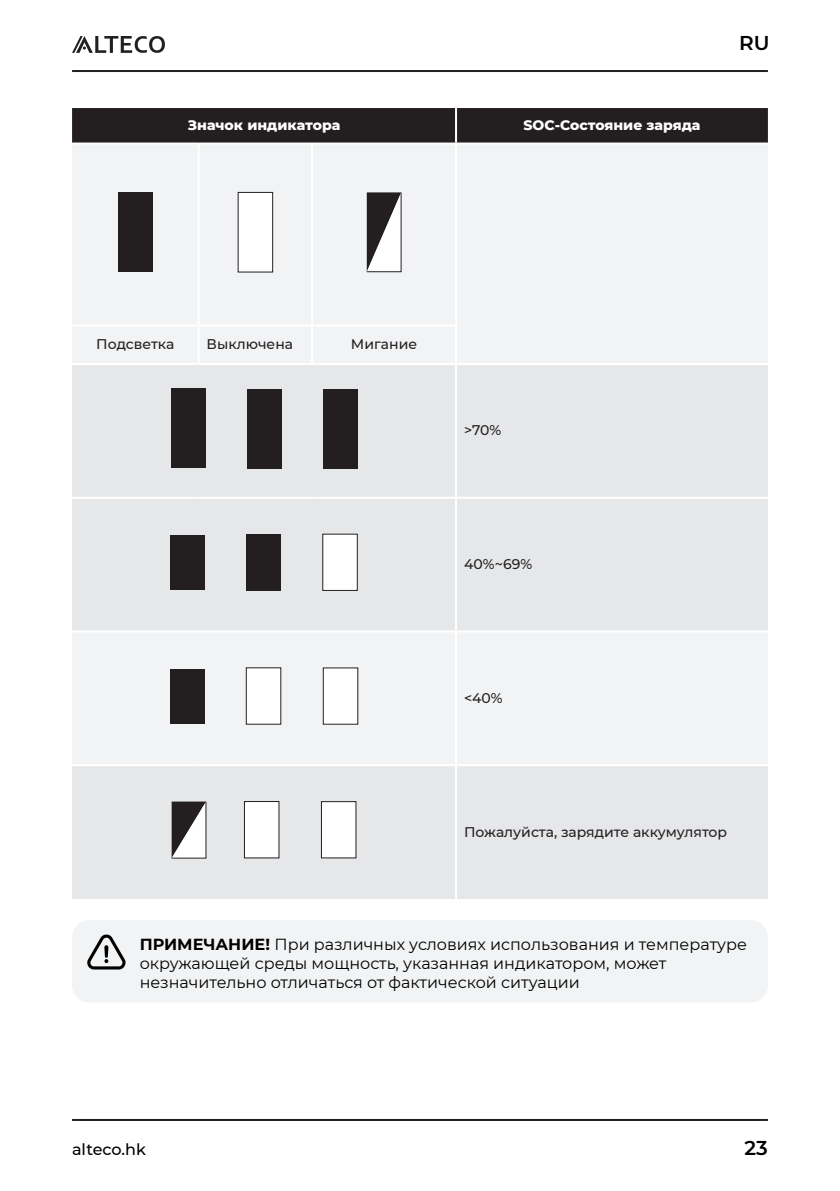
<style>
.page{position:relative;width:840px;height:1191px;background:#fff}
.page>*{position:absolute;margin:0;border:0;box-sizing:border-box;transform-origin:0 0}
.t1{font:600 20px "Montserrat";color:#000}
.t2{font:16px/19.2px "Montserrat";color:#000}
.t3{font:500 16px "Montserrat";color:#000}
.t4{font:500 14px "Montserrat";color:#231f20}
.t5{font:800 14px "Montserrat";color:#fff}
.s1{font-weight:700}
</style>
<div class="page">
<hr style="left:72px;top:70px;width:695px;height:2px;background:#231f20">
<hr style="left:72px;top:1119px;width:695px;height:2px;background:#231f20">
<svg style="left:72px;top:36px;width:93px;height:17px"></svg>
<div style="left:72px;top:920px;width:695px;height:82px;background:#f2f3f4;border-radius:17px"></div>
<svg style="left:87px;top:934px;width:38px;height:35px"></svg>
<div style="left:72px;top:108px;width:695px;height:34px;background:#231f20"></div>
<div style="left:72px;top:145px;width:695px;height:218px;background:#f2f3f4"></div>
<svg style="left:72px;top:365px;width:695px;height:534px;fill:#e6e7e9"></svg>
<hr style="left:455px;top:108px;width:2px;height:34px;background:#fff">
<hr style="left:197px;top:144px;width:2px;height:180px;background:#fff">
<hr style="left:311px;top:144px;width:2px;height:180px;background:#fff">
<hr style="left:455px;top:144px;width:2px;height:180px;background:#fff">
<hr style="left:72px;top:324px;width:126px;height:2px;background:#fff">
<hr style="left:198px;top:324px;width:114px;height:2px;background:#fff">
<hr style="left:197px;top:326px;width:2px;height:37px;background:#fff">
<hr style="left:312px;top:324px;width:145px;height:2px;background:#fff">
<hr style="left:311px;top:326px;width:2px;height:37px;background:#fff">
<hr style="left:455px;top:326px;width:2px;height:37px;background:#fff">
<hr style="left:455px;top:365px;width:2px;height:132px;background:#fff">
<hr style="left:72px;top:497px;width:126px;height:2px;background:#fff">
<hr style="left:198px;top:497px;width:114px;height:2px;background:#fff">
<hr style="left:312px;top:497px;width:144px;height:2px;background:#fff">
<hr style="left:456px;top:497px;width:311px;height:2px;background:#fff">
<hr style="left:455px;top:499px;width:2px;height:131px;background:#fff">
<hr style="left:72px;top:630px;width:126px;height:2px;background:#fff">
<hr style="left:198px;top:630px;width:114px;height:2px;background:#fff">
<hr style="left:312px;top:630px;width:144px;height:2px;background:#fff">
<hr style="left:456px;top:630px;width:311px;height:2px;background:#fff">
<hr style="left:455px;top:632px;width:2px;height:132px;background:#fff">
<hr style="left:72px;top:764px;width:126px;height:2px;background:#fff">
<hr style="left:198px;top:764px;width:114px;height:2px;background:#fff">
<hr style="left:312px;top:764px;width:144px;height:2px;background:#fff">
<hr style="left:456px;top:764px;width:311px;height:2px;background:#fff">
<hr style="left:455px;top:766px;width:2px;height:133px;background:#fff">
<div style="left:118px;top:192px;width:34px;height:80px;background:#231f20"></div>
<div style="left:238px;top:192px;width:34px;height:80px;background:#fff"></div>
<div style="left:238px;top:192px;width:35px;height:80px;border:1px solid #231f20"></div>
<svg style="left:366px;top:192px;width:35px;height:80px"></svg>
<div style="left:171px;top:388px;width:34px;height:80px;background:#231f20"></div>
<div style="left:247px;top:389px;width:34px;height:80px;background:#231f20"></div>
<div style="left:322px;top:389px;width:35px;height:80px;background:#231f20"></div>
<div style="left:170px;top:535px;width:35px;height:55px;background:#231f20"></div>
<div style="left:246px;top:534px;width:35px;height:57px;background:#231f20"></div>
<div style="left:322px;top:534px;width:35px;height:56px;background:#fff"></div>
<div style="left:322px;top:533px;width:35px;height:58px;border:1px solid #231f20"></div>
<div style="left:170px;top:669px;width:34px;height:55px;background:#231f20"></div>
<div style="left:246px;top:668px;width:35px;height:56px;background:#fff"></div>
<div style="left:246px;top:667px;width:35px;height:57px;border:1px solid #231f20"></div>
<div style="left:323px;top:668px;width:34px;height:56px;background:#fff"></div>
<div style="left:322px;top:667px;width:36px;height:57px;border:1px solid #231f20"></div>
<svg style="left:171px;top:801px;width:35px;height:57px"></svg>
<div style="left:244px;top:801px;width:35px;height:57px;background:#fff"></div>
<div style="left:244px;top:801px;width:35px;height:57px;border:1px solid #231f20"></div>
<div style="left:321px;top:801px;width:35px;height:57px;background:#fff"></div>
<div style="left:321px;top:801px;width:35px;height:57px;border:1px solid #231f20"></div>
<p class="t5" style="left:188px;top:114px;width:154px">Значок индикатора</p>
<p class="t5" style="left:523px;top:114px;width:178px">SOC-Состояние заряда</p>
<p class="t1" style="left:738px;top:29px;width:32px">RU</p>
<p class="t4" style="left:96px;top:334px;width:80px">Подсветка</p>
<p class="t4" style="left:206px;top:334px;width:88px">Выключена</p>
<p class="t4" style="left:351px;top:334px;width:68px">Мигание</p>
<p class="t4" style="left:464px;top:420px;width:39px">&gt;70%</p>
<p class="t4" style="left:464px;top:554px;width:70px">40%~69%</p>
<p class="t4" style="left:464px;top:688px;width:40px">&lt;40%</p>
<p class="t4" style="left:464px;top:821px;width:264px">Пожалуйста, зарядите аккумулятор</p>
<p class="t2" style="left:140px;top:934px;width:608px"><span class="s1">ПРИМЕЧАНИЕ!</span> При различных условиях использования и температуре окружающей среды мощность, указанная индикатором, может незначительно отличаться от фактической ситуации</p>
<p class="t3" style="left:72px;top:1138px;width:75px">alteco.hk</p>
<p class="t1" style="left:744px;top:1133px;width:25px">23</p>
</div>
